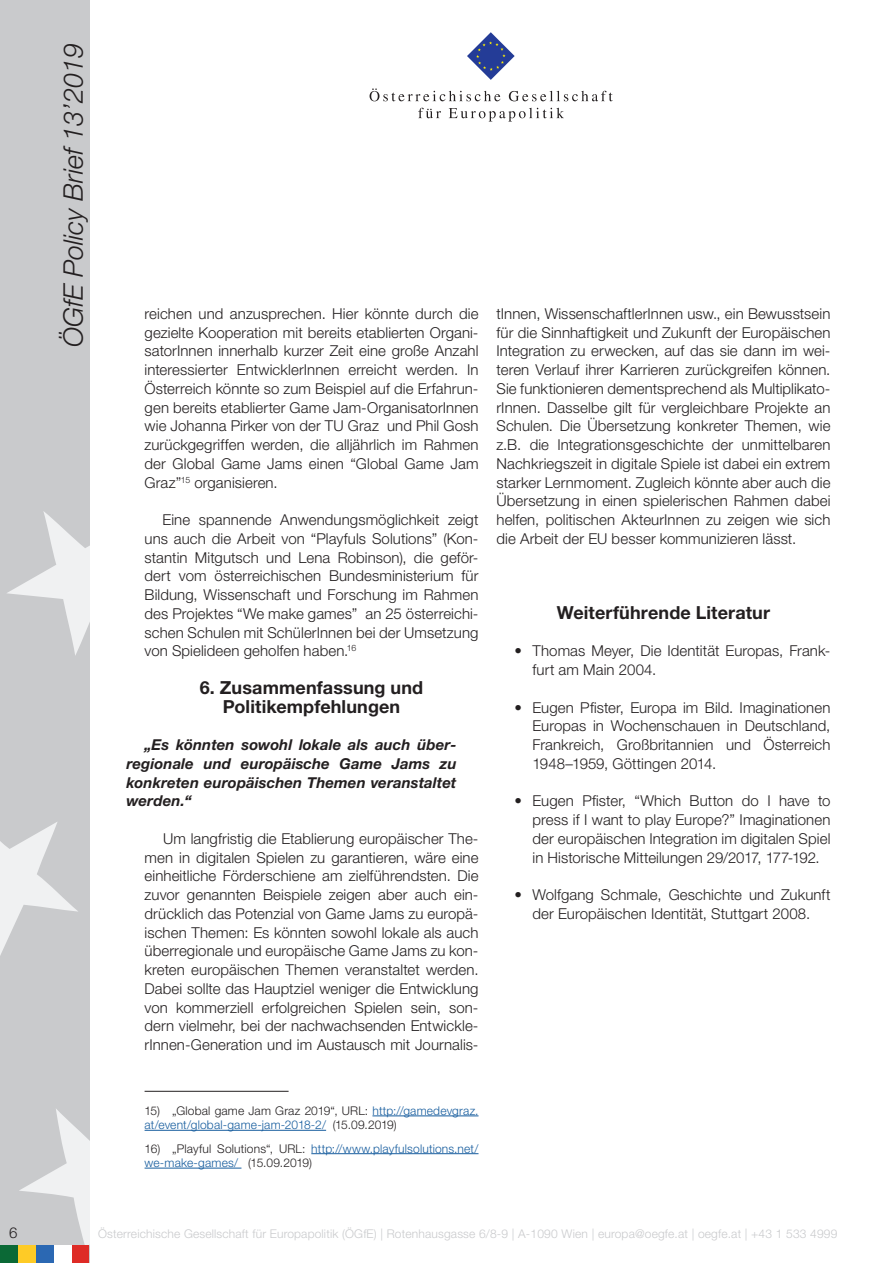
<style>
.page{position:relative;width:893px;height:1263px;background:#fff}
.page>*{position:absolute;margin:0;border:0;box-sizing:border-box;transform-origin:0 0}
.t1{font:italic 300 27px "Helvetica Neue LT Std";color:#231f20}
.Zwischenüberschrift{font:700 18px/18.8px "Helvetica Neue LT Std";letter-spacing:.005em;color:#231f20;text-align:center}
.Standard_Paragraph{font:300 15px/18.8px "Helvetica Neue LT Std";letter-spacing:.005em;color:#231f20;text-align:justify}
.Standard_Paragraph-2{font:italic 700 15px/18.8px "Helvetica Neue LT Std";letter-spacing:.005em;color:#231f20;text-align:justify}
.Footnotes{font:300 12px/14.4px "Helvetica Neue LT Std";letter-spacing:.015em;color:#175d9e}
.t2{font:300 12px "Helvetica Neue LT Std";letter-spacing:.015em;color:#c9cacc}
.s1{color:#231f20}
</style>
<div class="page">
<div style="left:0;top:0;width:89px;height:1263px;background:#c9cacc"></div>
<svg style="left:19px;top:1109px;width:70px;height:136px"></svg>
<svg style="left:0;top:822px;width:78px;height:134px"></svg>
<svg style="left:7px;top:511px;width:82px;height:144px"></svg>
<div style="left:18px;top:1245px;width:18px;height:18px;background:#fecb26"></div>
<div style="left:36px;top:1245px;width:18px;height:18px;background:#2b68b3"></div>
<div style="left:71px;top:1245px;width:18px;height:18px;background:#de2b26"></div>
<div style="left:0;top:1245px;width:18px;height:18px;background:#0b6936"></div>
<div style="left:54px;top:1245px;width:17px;height:18px;background:#fff"></div>
<svg style="left:467px;top:32px;width:48px;height:48px"></svg>
<svg style="left:370px;top:88px;width:130px;height:13px"></svg>
<svg style="left:509px;top:91px;width:104px;height:10px"></svg>
<svg style="left:418px;top:108px;width:23px;height:10px"></svg>
<svg style="left:449px;top:108px;width:115px;height:14px"></svg>
<hr style="left:145px;top:1091px;width:144px;height:1px;background:#231f20">
<hr style="left:372px;top:1115px;width:106px;height:1px;background:#175d9e">
<hr style="left:145px;top:1130px;width:181px;height:1px;background:#175d9e">
<hr style="left:311px;top:1153px;width:167px;height:1px;background:#175d9e">
<hr style="left:145px;top:1168px;width:96px;height:1px;background:#175d9e">
<h1 class="t1" style="left:57px;top:347px;width:305px;rotate:-90deg">ÖGfE Policy Brief 13’2019</h1>
<p class="Standard_Paragraph" style="left:145px;top:304px;width:335px">reichen und anzusprechen. Hier könnte durch die gezielte Kooperation mit bereits etablierten Organi&shy;satorInnen innerhalb kurzer Zeit eine große Anzahl interessierter EntwicklerInnen erreicht werden. In Österreich könnte so zum Beispiel auf die Erfahrun&shy;gen bereits etablierter Game Jam-OrganisatorInnen wie Johanna Pirker von der TU Graz und Phil Gosh zurückgegriffen werden, die alljährlich im Rahmen der Global Game Jams einen “Global Game Jam Graz”<sup>15</sup> organisieren.</p>
<p class="Standard_Paragraph" style="left:145px;top:510px;width:335px;text-indent:18px">Eine spannende Anwendungsmöglichkeit zeigt uns auch die Arbeit von “Playfuls Solutions” (Kon&shy;stantin Mitgutsch und Lena Robinson), die geför&shy;dert vom österreichischen Bundesministerium für Bildung, Wissenschaft und Forschung im Rahmen des Projektes “We make games” an 25 österreichi&shy;schen Schulen mit SchülerInnen bei der Umsetzung von Spielideen geholfen haben.<sup>16</sup></p>
<p class="Zwischenüberschrift" style="left:200px;top:678px;width:225px">6. Zusammenfassung und<br>Politikempfehlungen</p>
<p class="Standard_Paragraph-2" style="left:126px;top:735px;width:332px;text-indent:18px">„Es könnten sowohl lokale als auch über&shy;regionale und europäische Game Jams zu konkreten europäischen Themen veranstaltet werden.“</p>
<p class="Standard_Paragraph" style="left:145px;top:829px;width:335px;text-indent:19px">Um langfristig die Etablierung europäischer The&shy;men in digitalen Spielen zu garantieren, wäre eine einheitliche Förderschiene am zielführendsten. Die zuvor genannten Beispiele zeigen aber auch ein&shy;drücklich das Potenzial von Game Jams zu europä&shy;ischen Themen: Es könnten sowohl lokale als auch überregionale und europäische Game Jams zu kon&shy;kreten europäischen Themen veranstaltet werden.<br>Dabei sollte das Hauptziel weniger die Entwicklung von kommerziell erfolgreichen Spielen sein, son&shy;dern vielmehr, bei der nachwachsenden Entwickle&shy;rInnen-Generation und im Austausch mit Journalis-</p>
<p class="Standard_Paragraph" style="left:496px;top:304px;width:335px">tInnen, WissenschaftlerInnen usw., ein Bewusstsein für die Sinnhaftigkeit und Zukunft der Europäischen Integration zu erwecken, auf das sie dann im wei&shy;teren Verlauf ihrer Karrieren zurückgreifen können.<br>Sie funktionieren dementsprechend als Multiplikato&shy;rInnen. Dasselbe gilt für vergleichbare Projekte an Schulen. Die Übersetzung konkreter Themen, wie z.B. die Integrationsgeschichte der unmittelbaren Nachkriegszeit in digitale Spiele ist dabei ein extrem starker Lernmoment. Zugleich könnte aber auch die Übersetzung in einen spielerischen Rahmen dabei helfen, politischen AkteurInnen zu zeigen wie sich die Arbeit der EU besser kommunizieren lässt.</p>
<p class="Zwischenüberschrift" style="left:557px;top:603px;width:215px">Weiterführende Literatur</p>
<p class="Standard_Paragraph" style="left:532px;top:641px;width:299px;text-indent:-18px">• Thomas Meyer, Die Identität Europas, Frank&shy;furt am Main 2004.</p>
<p class="Standard_Paragraph" style="left:532px;top:697px;width:299px;text-indent:-18px">• Eugen Pfister, Europa im Bild. Imaginationen Europas in Wochenschauen in Deutschland, Frankreich, Großbritannien und Österreich 1948–1959, Göttingen 2014.</p>
<p class="Standard_Paragraph" style="left:532px;top:791px;width:299px;text-indent:-18px">• Eugen Pfister, “Which Button do I have to press if I want to play Europe?” Imaginationen der europäischen Integration im digitalen Spiel in Historische Mitteilungen 29/2017, 177-192.</p>
<p class="Standard_Paragraph" style="left:514px;top:885px;width:317px;text-align:center">• Wolfgang Schmale, Geschichte und Zukunft der Europäischen Identität, Stuttgart 2008.</p>
<p class="Footnotes" style="left:145px;top:1103px;width:335px"><span class="s1">15) „Global game Jam Graz 2019“, URL:</span> http://gamedevgraz. at/event/global-game-jam-2018-2/ <span class="s1">(15.09.2019)</span></p>
<p class="Footnotes" style="left:145px;top:1141px;width:335px"><span class="s1">16) „Playful Solutions“, URL:</span> http://www.playfulsolutions.net/ we-make-games/ <span class="s1">(15.09.2019)</span></p>
<p class="Standard_Paragraph" style="left:9px;top:1222px;width:10px">6</p>
<p class="t2" style="left:98px;top:1226px;width:741px">Österreichische Gesellschaft für Europapolitik (ÖGfE) | Rotenhausgasse 6/8-9 | A-1090 Wien | europa@oegfe.at | oegfe.at | +43 1 533 4999</p>
</div>
